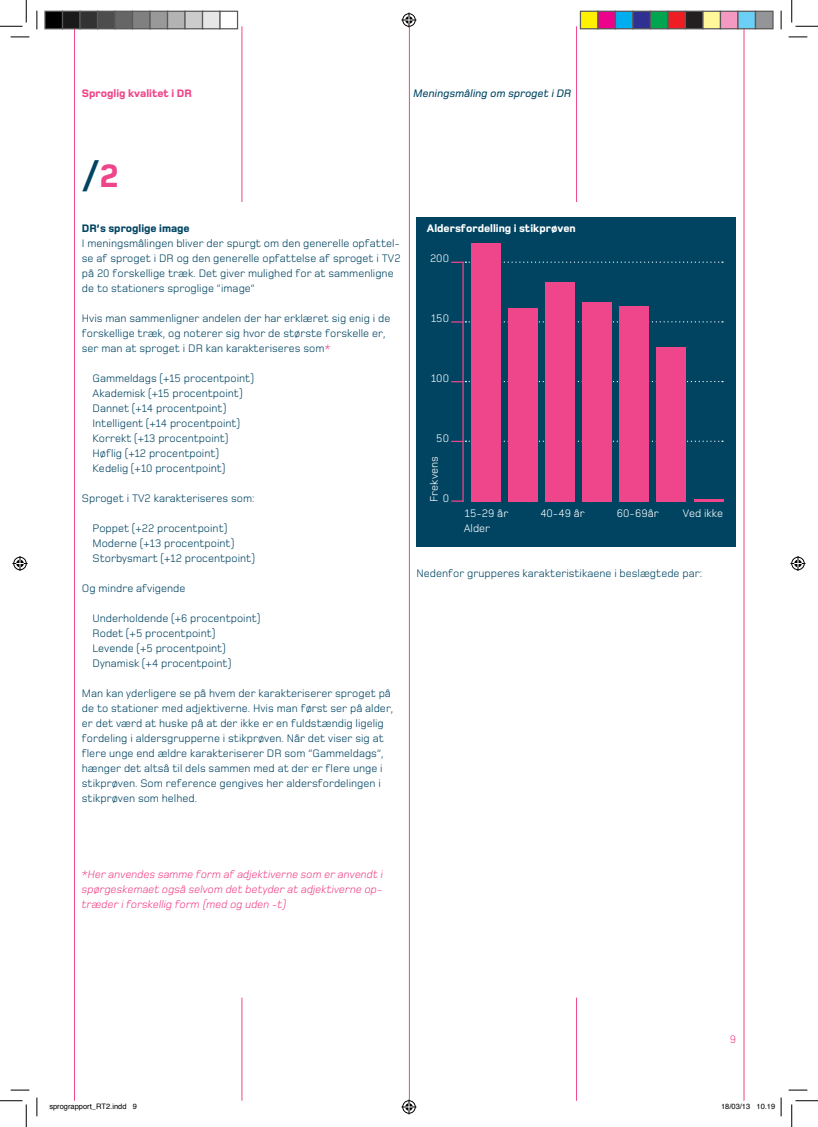
<style>
.page{position:relative;width:818px;height:1127px;background:#fff}
.page>*{position:absolute;margin:0;border:0;box-sizing:border-box;transform-origin:0 0}
.t1{font:800 33.75px "Foundry Monoline";color:#004462}
.t2{font:11.25px/15px "Foundry Monoline";color:#004462}
.t3{font:italic 11.25px/15px "Foundry Monoline";color:#ef458a;text-align:justify}
.t4{font:11.25px "Foundry Monoline";color:#fff}
.t5{font:800 11.25px "Foundry Monoline";color:#fff}
.t6{font:italic 500 11.25px "Foundry Monoline";color:#004462}
.t7{font:800 11.25px "Foundry Monoline";color:#ef458a}
.t8{font:800 11.25px "Foundry Monoline";color:#004462}
.t9{font:11.25px "Foundry Monoline";color:#ef458a}
.t10{font:7.5px "Helvetica";color:#000}
.s1{color:#ef458a}
.s2{font-style:italic;color:#ef458a}
</style>
<div class="page">
<hr style="left:409px;top:26px;width:1px;height:1074px;background:#ef458a">
<hr style="left:576px;top:997px;width:1px;height:103px;background:#ef458a">
<hr style="left:576px;top:26px;width:1px;height:176px;background:#ef458a">
<hr style="left:744px;top:26px;width:1px;height:1074px;background:#ef458a">
<hr style="left:242px;top:997px;width:1px;height:103px;background:#ef458a">
<hr style="left:242px;top:26px;width:1px;height:176px;background:#ef458a">
<hr style="left:74px;top:26px;width:1px;height:1074px;background:#ef458a">
<div style="left:416px;top:217px;width:320px;height:330px;background:#004462"></div>
<hr style="left:694px;top:499px;width:29px;height:2px;background:#ef458a">
<hr style="left:462px;top:262px;width:2px;height:239px;background:#ef458a">
<svg style="left:451px;top:500px;width:13px;height:1px"></svg>
<svg style="left:451px;top:440px;width:272px;height:2px"></svg>
<svg style="left:451px;top:381px;width:272px;height:1px"></svg>
<svg style="left:451px;top:321px;width:272px;height:1px"></svg>
<svg style="left:451px;top:261px;width:272px;height:2px"></svg>
<div style="left:471px;top:243px;width:30px;height:258px;background:#ef458a"></div>
<div style="left:508px;top:308px;width:30px;height:193px;background:#ef458a"></div>
<div style="left:545px;top:282px;width:30px;height:219px;background:#ef458a"></div>
<div style="left:583px;top:302px;width:29px;height:199px;background:#ef458a"></div>
<div style="left:620px;top:306px;width:29px;height:195px;background:#ef458a"></div>
<div style="left:657px;top:347px;width:29px;height:154px;background:#ef458a"></div>
<svg style="left:11px;top:36px;width:18px;height:2px"></svg>
<svg style="left:788px;top:36px;width:19px;height:2px"></svg>
<svg style="left:11px;top:1089px;width:18px;height:1px"></svg>
<svg style="left:788px;top:1089px;width:19px;height:1px"></svg>
<svg style="left:36px;top:11px;width:2px;height:18px"></svg>
<svg style="left:36px;top:1097px;width:2px;height:18px"></svg>
<svg style="left:780px;top:11px;width:2px;height:18px"></svg>
<svg style="left:0;top:0;width:27px;height:27px"></svg>
<svg style="left:0;top:1100px;width:27px;height:26px"></svg>
<svg style="left:791px;top:0;width:27px;height:27px"></svg>
<svg style="left:791px;top:1100px;width:27px;height:26px"></svg>
<svg style="left:401px;top:13px;width:15px;height:15px"></svg>
<svg style="left:401px;top:1099px;width:15px;height:15px"></svg>
<svg style="left:13px;top:556px;width:15px;height:15px"></svg>
<svg style="left:790px;top:556px;width:15px;height:15px"></svg>
<div style="left:45px;top:11px;width:18px;height:18px;background:#000"></div>
<div style="left:44px;top:11px;width:19px;height:18px;border:1px solid #595959"></div>
<div style="left:63px;top:11px;width:17px;height:18px;background:#1a1a1a"></div>
<div style="left:62px;top:11px;width:19px;height:18px;border:1px solid #595959"></div>
<div style="left:80px;top:11px;width:18px;height:18px;background:#333"></div>
<div style="left:79px;top:11px;width:19px;height:18px;border:1px solid #595959"></div>
<div style="left:98px;top:11px;width:17px;height:18px;background:#4d4d4d"></div>
<div style="left:97px;top:11px;width:19px;height:18px;border:1px solid #595959"></div>
<div style="left:115px;top:11px;width:18px;height:18px;background:#666"></div>
<div style="left:114px;top:11px;width:19px;height:18px;border:1px solid #595959"></div>
<div style="left:133px;top:11px;width:17px;height:18px;background:#808080"></div>
<div style="left:132px;top:11px;width:19px;height:18px;border:1px solid #595959"></div>
<div style="left:150px;top:11px;width:18px;height:18px;background:#999"></div>
<div style="left:149px;top:11px;width:19px;height:18px;border:1px solid #595959"></div>
<div style="left:168px;top:11px;width:17px;height:18px;background:#b3b3b3"></div>
<div style="left:167px;top:11px;width:19px;height:18px;border:1px solid #595959"></div>
<div style="left:185px;top:11px;width:18px;height:18px;background:#ccc"></div>
<div style="left:184px;top:11px;width:19px;height:18px;border:1px solid #595959"></div>
<div style="left:203px;top:11px;width:17px;height:18px;background:#e6e6e6"></div>
<div style="left:202px;top:11px;width:19px;height:18px;border:1px solid #595959"></div>
<div style="left:219px;top:11px;width:19px;height:18px;border:1px solid #595959"></div>
<div style="left:580px;top:11px;width:18px;height:18px;background:#fff101"></div>
<div style="left:580px;top:11px;width:18px;height:18px;border:1px solid #595959"></div>
<div style="left:598px;top:11px;width:17px;height:18px;background:#ed028c"></div>
<div style="left:597px;top:11px;width:19px;height:18px;border:1px solid #595959"></div>
<div style="left:615px;top:11px;width:18px;height:18px;background:#00aeef"></div>
<div style="left:615px;top:11px;width:18px;height:18px;border:1px solid #595959"></div>
<div style="left:633px;top:11px;width:17px;height:18px;background:#2e3092"></div>
<div style="left:632px;top:11px;width:19px;height:18px;border:1px solid #595959"></div>
<div style="left:650px;top:11px;width:18px;height:18px;background:#00a54f"></div>
<div style="left:650px;top:11px;width:18px;height:18px;border:1px solid #595959"></div>
<div style="left:668px;top:11px;width:17px;height:18px;background:#ee1d23"></div>
<div style="left:667px;top:11px;width:19px;height:18px;border:1px solid #595959"></div>
<div style="left:685px;top:11px;width:18px;height:18px;background:#231f20"></div>
<div style="left:685px;top:11px;width:18px;height:18px;border:1px solid #595959"></div>
<div style="left:703px;top:11px;width:17px;height:18px;background:#fff79a"></div>
<div style="left:702px;top:11px;width:19px;height:18px;border:1px solid #595959"></div>
<div style="left:720px;top:11px;width:18px;height:18px;background:#f499c2"></div>
<div style="left:720px;top:11px;width:18px;height:18px;border:1px solid #595959"></div>
<div style="left:738px;top:11px;width:17px;height:18px;background:#6bcff6"></div>
<div style="left:737px;top:11px;width:19px;height:18px;border:1px solid #595959"></div>
<div style="left:755px;top:11px;width:18px;height:18px;background:#939598"></div>
<div style="left:755px;top:11px;width:18px;height:18px;border:1px solid #595959"></div>
<svg style="left:780px;top:1097px;width:2px;height:18px"></svg>
<p class="t7" style="left:82px;top:87px;width:111px">Sproglig kvalitet i DR</p>
<p class="t6" style="left:414px;top:87px;width:159px">Meningsmåling om sproget i DR</p>
<h1 class="t1" style="left:82px;top:157px;width:38px">/<span class="s1">2</span></h1>
<p class="t8" style="left:82px;top:222px;width:109px">DR’s sproglige image</p>
<p class="t2" style="left:82px;top:235px;width:320px">I meningsmålingen bliver der spurgt om den generelle opfattel&shy;se af sproget i DR og den generelle opfattelse af sproget i TV2 på 20 forskellige træk. Det giver mulighed for at sammenligne de to stationers sproglige ”image”</p>
<p class="t2" style="left:82px;top:310px;width:310px">Hvis man sammenligner andelen der har erklæret sig enig i de forskellige træk, og noterer sig hvor de største forskelle er, ser man at sproget i DR kan karakteriseres som<span class="s2">*</span></p>
<p class="t2" style="left:93px;top:370px;width:163px">Gammeldags (+15 procentpoint)<br>Akademisk (+15 procentpoint)<br>Dannet (+14 procentpoint)<br>Intelligent (+14 procentpoint)<br>Korrekt (+13 procentpoint)<br>Høflig (+12 procentpoint)<br>Kedelig (+10 procentpoint)</p>
<p class="t2" style="left:82px;top:490px;width:174px">Sproget i TV2 karakteriseres som:</p>
<p class="t2" style="left:93px;top:520px;width:164px">Poppet (+22 procentpoint)<br>Moderne (+13 procentpoint)<br>Storbysmart (+12 procentpoint)</p>
<p class="t2" style="left:82px;top:580px;width:105px">Og mindre afvigende</p>
<p class="t2" style="left:93px;top:610px;width:169px">Underholdende (+6 procentpoint)<br>Rodet (+5 procentpoint)<br>Levende (+5 procentpoint)<br>Dynamisk (+4 procentpoint)</p>
<p class="t2" style="left:82px;top:685px;width:313px">Man kan yderligere se på hvem der karakteriserer sproget på de to stationer med adjektiverne. Hvis man først ser på alder, er det værd at huske på at der ikke er en fuldstændig ligelig fordeling i aldersgrupperne i stikprøven. Når det viser sig at flere unge end ældre karakteriserer DR som ”Gammeldags”, hænger det altså til dels sammen med at der er flere unge i stikprøven. Som reference gengives her aldersfordelingen i stikprøven som helhed.</p>
<p class="t5" style="left:427px;top:222px;width:150px">Aldersfordelling i stikprøven</p>
<p class="t4" style="left:430px;top:252px;width:21px">200</p>
<p class="t4" style="left:431px;top:312px;width:19px">150</p>
<p class="t4" style="left:431px;top:372px;width:19px">100</p>
<p class="t4" style="left:436px;top:432px;width:14px">50</p>
<p class="t4" style="left:428px;top:501px;width:47px;rotate:-90deg">Frekvens</p>
<p class="t4" style="left:443px;top:492px;width:8px">0</p>
<p class="t4" style="left:465px;top:507px;width:45px">15-29 år</p>
<p class="t4" style="left:540px;top:507px;width:46px">40-49 år</p>
<p class="t4" style="left:617px;top:507px;width:43px">60-69år</p>
<p class="t4" style="left:683px;top:507px;width:42px">Ved ikke</p>
<p class="t4" style="left:464px;top:522px;width:28px">Alder</p>
<p class="t2" style="left:416px;top:565px;width:287px">Nedenfor grupperes karakteristikaene i beslægtede par:</p>
<p class="t3" style="left:82px;top:866px;width:303px">*Her anvendes samme form af adjektiverne som er anvendt i spørgeskemaet også selvom det betyder at adjektiverne op&shy;træder i forskellig form (med og uden -t)</p>
<p class="t9" style="left:730px;top:1032px;width:8px">9</p>
<p class="t10" style="left:49px;top:1100px;width:89px">sprograpport_RT2.indd 9</p>
<p class="t10" style="left:721px;top:1100px;width:56px">18/03/13 10.19</p>
</div>
